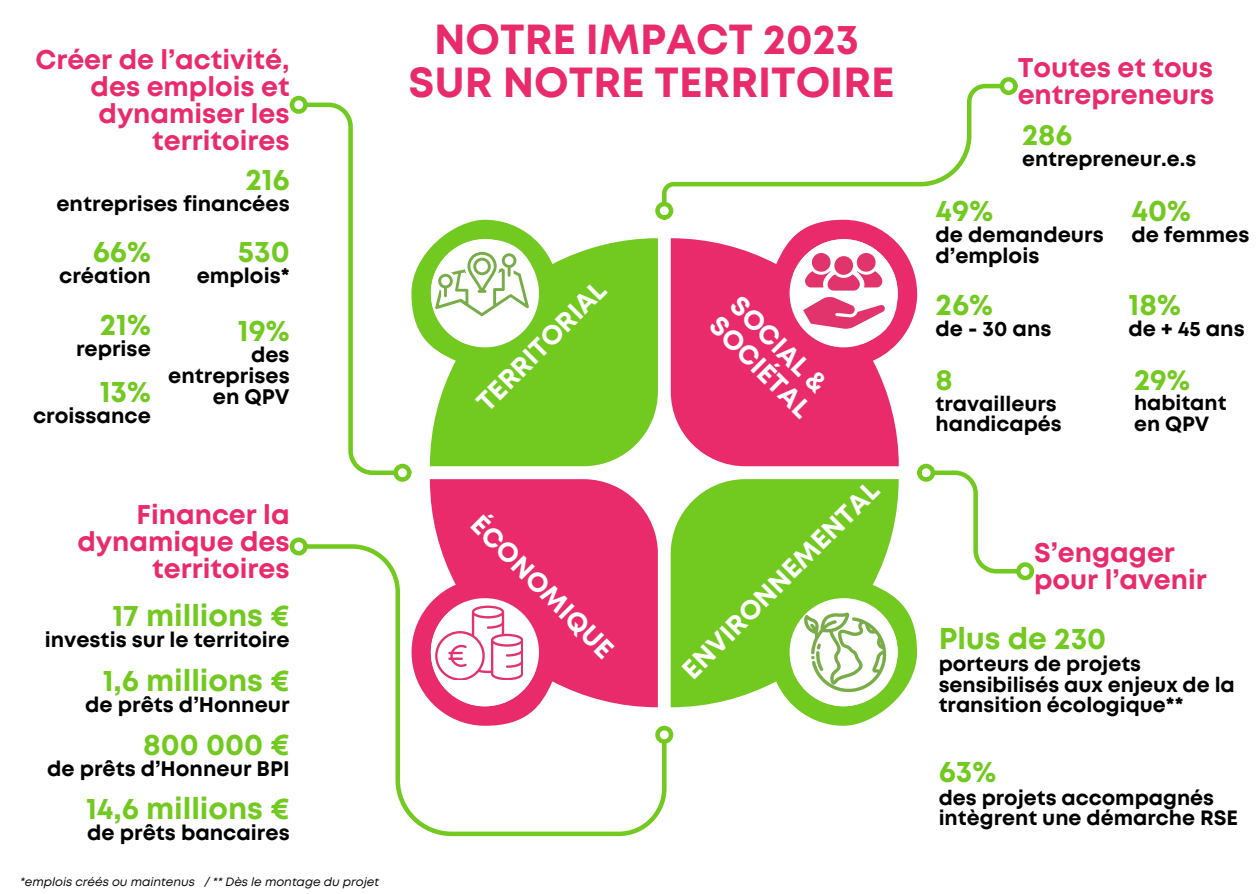
<style>
.page{position:relative;width:1258px;height:894px;background:#fff}
.page>*{position:absolute;margin:0;border:0;box-sizing:border-box;transform-origin:0 0}
.t1{font:700 42px/42.6px "Mont";color:#e92b6b;text-align:center}
.t2{font:700 30px "Mont";color:#72c91f}
.t3{font:700 29.4px "Mont";color:#72c91f}
.t4{font:700 27px/27px "Mont";color:#e92b6b}
.t5{font:700 26.7px/28.8px "Mont";color:#fff}
.t6{font:700 21px/21px "Mont";color:#000;text-align:right}
.t7{font:700 20.7px/20.7px "Mont";color:#000}
.t8{font:italic 12px "Mont";color:#000}
</style>
<div class="page">
<svg style="left:429px;top:479px;width:228px;height:63px;background:#eb3f79"></svg>
<svg style="left:671px;top:479px;width:246px;height:246px;fill:#72c91f"></svg>
<svg style="left:671px;top:220px;width:246px;height:246px;fill:#e92b6b"></svg>
<div style="left:789px;top:239px;width:109px;height:108px;background:#fff;border-radius:50%"></div>
<svg style="left:411px;top:220px;width:247px;height:246px;fill:#72c91f"></svg>
<svg style="left:781px;top:595px;width:118px;height:109px"></svg>
<svg style="left:803px;top:253px;width:81px;height:37px"></svg>
<svg style="left:803px;top:297px;width:82px;height:32px"></svg>
<svg style="left:431px;top:239px;width:108px;height:108px"></svg>
<svg style="left:302px;top:101px;width:97px;height:375px"></svg>
<div style="left:393px;top:463px;width:18px;height:18px;border:4px solid #72c91f;border-radius:50%"></div>
<div style="left:290px;top:96px;width:18px;height:18px;border:4px solid #72c91f;border-radius:50%"></div>
<svg style="left:660px;top:82px;width:345px;height:125px"></svg>
<div style="left:655px;top:202px;width:18px;height:18px;border:4px solid #72c91f;border-radius:50%"></div>
<div style="left:999px;top:77px;width:18px;height:18px;border:4px solid #72c91f;border-radius:50%"></div>
<svg style="left:929px;top:468px;width:93px;height:107px"></svg>
<div style="left:1016px;top:562px;width:18px;height:18px;border:4px solid #72c91f;border-radius:50%"></div>
<div style="left:917px;top:463px;width:18px;height:18px;border:4px solid #72c91f;border-radius:50%"></div>
<svg style="left:302px;top:542px;width:367px;height:295px"></svg>
<div style="left:290px;top:537px;width:18px;height:18px;border:4px solid #72c91f;border-radius:50%"></div>
<div style="left:655px;top:725px;width:18px;height:18px;border:4px solid #72c91f;border-radius:50%"></div>
<h2 class="t4" style="left:36px;top:48px;width:256px;text-align:right">Créer de l’activité, des emplois et dynamiser les territoires</h2>
<p class="t2" style="left:245px;top:168px;width:46px">216</p>
<p class="t6" style="left:56px;top:195px;width:235px">entreprises financées</p>
<h2 class="t2" style="left:238px;top:240px;width:53px">530</h2>
<h2 class="t6" style="left:197px;top:266px;width:94px">emplois*</h2>
<p class="t2" style="left:238px;top:319px;width:53px">19%</p>
<p class="t6" style="left:168px;top:346px;width:123px">des entreprises en QPV</p>
<h2 class="t2" style="left:93px;top:240px;width:60px">66%</h2>
<h2 class="t6" style="left:59px;top:266px;width:93px">création</h2>
<h2 class="t2" style="left:100px;top:313px;width:53px">21%</h2>
<h2 class="t6" style="left:76px;top:339px;width:76px">reprise</h2>
<p class="t2" style="left:100px;top:380px;width:53px">13%</p>
<p class="t6" style="left:33px;top:406px;width:119px">croissance</p>
<h4 class="t4" style="left:77px;top:503px;width:214px;text-align:right">Financer la dynamique des territoires</h4>
<h4 class="t2" style="left:112px;top:604px;width:179px">17 millions €</h4>
<h4 class="t6" style="left:45px;top:630px;width:246px">investis sur le territoire</h4>
<h4 class="t2" style="left:103px;top:669px;width:188px">1,6 millions €</h4>
<h4 class="t6" style="left:85px;top:695px;width:206px">de prêts d’Honneur</h4>
<h3 class="t2" style="left:143px;top:733px;width:148px">800 000 €</h3>
<h3 class="t6" style="left:47px;top:759px;width:244px">de prêts d’Honneur BPI</h3>
<h4 class="t2" style="left:86px;top:797px;width:205px">14,6 millions €</h4>
<h4 class="t6" style="left:87px;top:823px;width:204px">de prêts bancaires</h4>
<p class="t8" style="left:20px;top:876px;width:360px">*emplois créés ou maintenus / ** Dès le montage du projet</p>
<h4 class="t1" style="left:408px;top:21px;width:487px">NOTRE IMPACT 2023<br>SUR NOTRE TERRITOIRE</h4>
<h4 class="t5" style="left:472px;top:397px;width:172px;rotate:-45deg">TERRITORIAL</h4>
<h3 class="t5" style="left:484px;top:510px;width:191px;rotate:45deg">ÉCONOMIQUE</h3>
<h3 class="t5" style="left:743px;top:291px;width:132px;rotate:45deg">SOCIAL &amp;<br>SOCIÉTAL</h3>
<h4 class="t5" style="left:678px;top:665px;width:267px;rotate:-45deg">ENVIRONNEMENTAL</h4>
<h1 class="t4" style="left:1017px;top:56px;width:198px">Toutes et tous entrepreneurs</h1>
<h4 class="t3" style="left:1022px;top:124px;width:52px">286</h4>
<h4 class="t7" style="left:1022px;top:150px;width:176px">entrepreneur.e.s</h4>
<h4 class="t2" style="left:1131px;top:199px;width:61px">40%</h4>
<h4 class="t6" style="left:1131px;top:226px;width:120px">de femmes</h4>
<h3 class="t2" style="left:935px;top:199px;width:59px">49%</h3>
<h3 class="t6" style="left:935px;top:226px;width:170px;text-align:left">de demandeurs d’emplois</h3>
<h4 class="t2" style="left:935px;top:293px;width:59px">26%</h4>
<h4 class="t6" style="left:935px;top:319px;width:117px">de - 30 ans</h4>
<h4 class="t3" style="left:935px;top:368px;width:19px">8</h4>
<h4 class="t7" style="left:935px;top:394px;width:128px">travailleurs handicapés</h4>
<p class="t2" style="left:1128px;top:293px;width:54px">18%</p>
<p class="t6" style="left:1128px;top:319px;width:118px">de + 45 ans</p>
<h4 class="t3" style="left:1134px;top:368px;width:58px">29%</h4>
<h4 class="t7" style="left:1134px;top:394px;width:94px">habitant en QPV</h4>
<h4 class="t4" style="left:1034px;top:541px;width:174px">S’engager pour l’avenir</h4>
<h4 class="t2" style="left:939px;top:626px;width:169px">Plus de 230</h4>
<h4 class="t7" style="left:939px;top:654px;width:298px">porteurs de projets sensibilisés aux enjeux de la transition écologique**</h4>
<h4 class="t2" style="left:939px;top:760px;width:59px">63%</h4>
<h4 class="t7" style="left:939px;top:788px;width:301px">des projets accompagnés intègrent une démarche RSE</h4>
</div>
